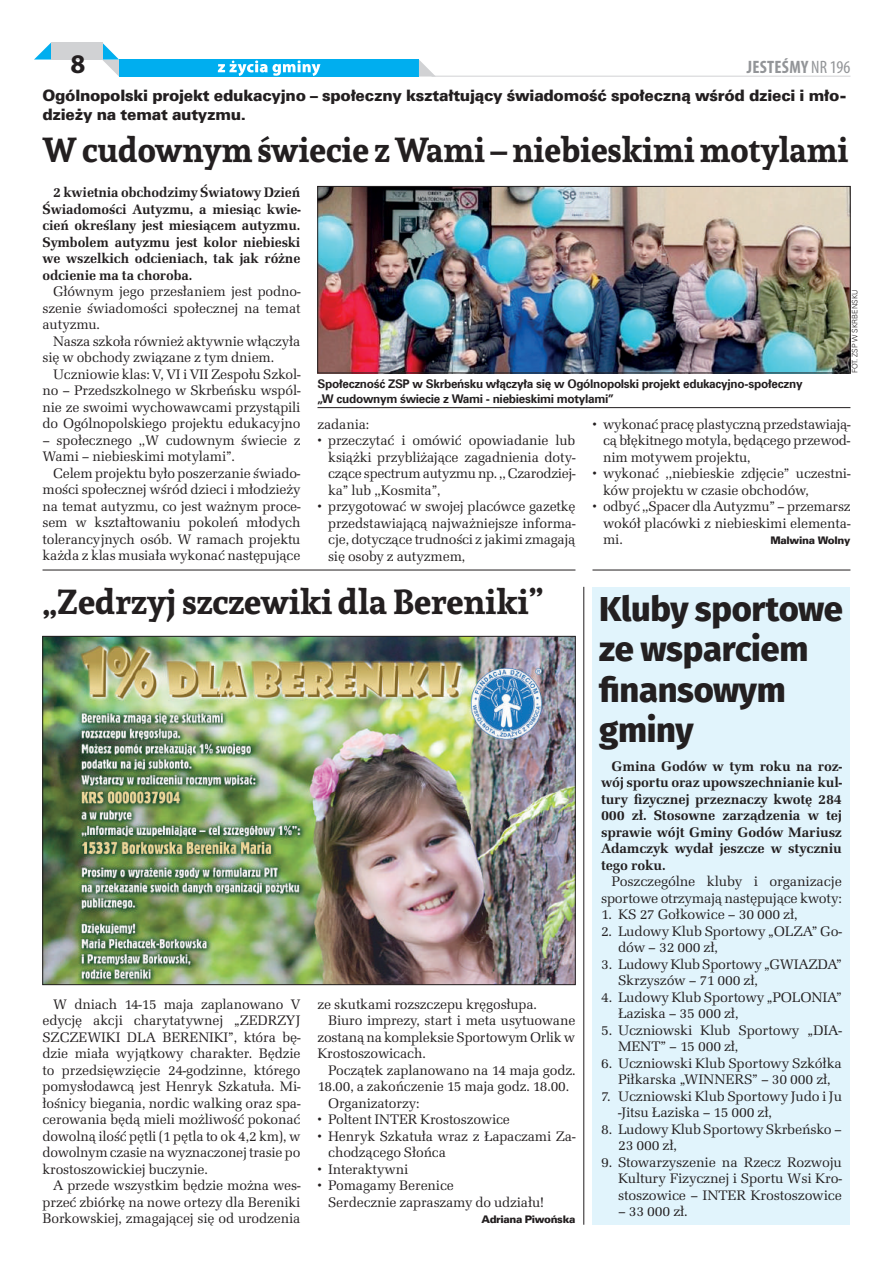
<style>
.page{position:relative;width:893px;height:1263px;background:#fff}
.page>*{position:absolute;margin:0;border:0;box-sizing:border-box;transform-origin:0 0}
.t1{font:700 34.5px "Andada";letter-spacing:-.005em;color:#231f20}
.t2{font:800 34.5px/40.5px "Fira Sans";letter-spacing:-.01em;color:#231f20}
.t3{font:700 27px "Myriad Pro";color:#231f20}
.t4{font:700 condensed 18px "Myriad Pro";letter-spacing:.015em;color:#939598}
.t5{font:15.75px/18.9px "Zurich Blk EU Normal";letter-spacing:-.015em;color:#231f20}
.t6{font:14.25px/16.5px "URW Latino TOT";letter-spacing:-.01em;color:#231f20}
.t7{font:700 14.25px/16.5px "URW Latino TOT";letter-spacing:-.01em;color:#231f20;text-align:justify}
.t8{font:12px/15px "Zurich EU Bold";letter-spacing:-.025em;color:#231f20}
.t9{font:10.5px "Zurich Blk EU Normal";letter-spacing:-.03em;color:#231f20}
.t10{font:7.5px "Zurich Lt EU";letter-spacing:-.005em;color:#231f20}
.s1{font-weight:400}
</style>
<div class="page">
<div style="left:119px;top:60px;width:300px;height:17px;background:#00aeef"></div>
<svg style="left:218px;top:61px;width:102px;height:15px"></svg>
<svg style="left:102px;top:43px;width:17px;height:33px"></svg>
<svg style="left:419px;top:60px;width:17px;height:17px"></svg>
<svg style="left:34px;top:43px;width:17px;height:17px"></svg>
<div style="left:51px;top:43px;width:51px;height:17px;background:#d1d2d4"></div>
<hr style="left:432px;top:76px;width:418px;height:1px;background:#d1d2d4">
<img style="left:319px;top:188px;width:529px;height:183px">
<div style="left:317px;top:186px;width:533px;height:187px;border:1px solid #231f20"></div>
<hr style="left:317px;top:407px;width:533px;height:1px;background:#231f20">
<div style="left:592px;top:587px;width:258px;height:638px;background:#e1f4fc"></div>
<img style="left:45px;top:638px;width:528px;height:345px">
<hr style="left:43px;top:570px;width:532px;height:1px;background:#231f20">
<hr style="left:592px;top:570px;width:258px;height:1px;background:#231f20">
<hr style="left:583px;top:587px;width:1px;height:638px;background:#231f20">
<h2 class="t3" style="left:71px;top:46px;width:16px">8</h2>
<p class="t4" style="left:747px;top:55px;width:105px">JESTEŚMY <span class="s1">NR 196</span></p>
<p class="t5" style="left:43px;top:86px;width:805px">Ogólnopolski projekt edukacyjno – społeczny kształtujący świadomość społeczną wśród dzieci i mło&shy;dzieży na temat autyzmu.</p>
<h1 class="t1" style="left:43px;top:126px;width:808px">W cudownym świecie z Wami – niebieskimi motylami</h1>
<p class="t7" style="left:43px;top:184px;width:259px;text-indent:11px">2 kwietnia obchodzimy Światowy Dzień Świadomości Autyzmu, a miesiąc kwie&shy;cień określany jest miesiącem autyzmu.<br>Symbolem autyzmu jest kolor niebieski we wszelkich odcieniach, tak jak różne odcienie ma ta choroba.</p>
<p class="t6" style="left:43px;top:283px;width:259px;text-align:justify;text-indent:11px">Głównym jego przesłaniem jest podno&shy;szenie świadomości społecznej na temat autyzmu.</p>
<p class="t6" style="left:43px;top:333px;width:259px;text-indent:11px">Nasza szkoła również aktywnie włączyła się w obchody związane z tym dniem.</p>
<p class="t6" style="left:43px;top:366px;width:259px;text-align:justify;text-indent:11px">Uczniowie klas: V, VI i VII Zespołu Szkol&shy;no – Przedszkolnego w Skrbeńsku wspól&shy;nie ze swoimi wychowawcami przystąpili do Ogólnopolskiego projektu edukacyjno</p>
<p class="t6" style="left:43px;top:432px;width:259px">– społecznego ,,W cudownym świecie z<br>Wami – niebieskimi motylami”.</p>
<p class="t6" style="left:43px;top:465px;width:259px;text-align:justify;text-indent:11px">Celem projektu było poszerzanie świado&shy;mości społecznej wśród dzieci i młodzieży na temat autyzmu, co jest ważnym proce&shy;sem w kształtowaniu pokoleń młodych tolerancyjnych osób. W ramach projektu każda z klas musiała wykonać następujące</p>
<p class="t8" style="left:317px;top:376px;width:487px">Społeczność ZSP w Skrbeńsku włączyła się w Ogólnopolski projekt edukacyjno-społeczny „W cudownym świecie z Wami - niebieskimi motylami”</p>
<p class="t10" style="left:850px;top:373px;width:85px;rotate:-90deg">fot. zsp w skrbeńsku</p>
<p class="t6" style="left:317px;top:416px;width:53px">zadania:</p>
<p class="t6" style="left:328px;top:432px;width:249px;text-align:justify;text-indent:-11px">• przeczytać i omówić opowiadanie lub książki przybliżające zagadnienia doty&shy;czące spectrum autyzmu np. ,, Czarodziej&shy;ka” lub ,,Kosmita”,</p>
<p class="t6" style="left:328px;top:498px;width:249px;text-align:justify;text-indent:-11px">• przygotować w swojej placówce gazetkę przedstawiającą najważniejsze informa&shy;cje, dotyczące trudności z jakimi zmagają się osoby z autyzmem,</p>
<p class="t6" style="left:603px;top:416px;width:249px;text-align:justify;text-indent:-11px">• wykonać pracę plastyczną przedstawiają&shy;cą błękitnego motyla, będącego przewod&shy;nim motywem projektu,</p>
<p class="t6" style="left:603px;top:466px;width:249px;text-indent:-11px">• wykonać ,,niebieskie zdjęcie” uczestni&shy;ków projektu w czasie obchodów,</p>
<p class="t6" style="left:603px;top:499px;width:249px;text-align:justify;text-indent:-11px">• odbyć ,,Spacer dla Autyzmu” – przemarsz wokół placówki z niebieskimi elementa&shy;mi.</p>
<p class="t9" style="left:770px;top:534px;width:82px">Malwina Wolny</p>
<h1 class="t1" style="left:43px;top:578px;width:503px">„Zedrzyj szczewiki dla Bereniki”</h1>
<p class="t6" style="left:43px;top:996px;width:259px;text-align:justify;text-indent:11px">W dniach 14-15 maja zaplanowano V edycję akcji charytatywnej „ZEDRZYJ SZCZEWIKI DLA BERENIKI”, która bę&shy;dzie miała wyjątkowy charakter. Będzie to przedsięwzięcie 24-godzinne, którego pomysłodawcą jest Henryk Szkatuła. Mi&shy;łośnicy biegania, nordic walking oraz spa&shy;cerowania będą mieli możliwość pokonać dowolną ilość pętli (1 pętla to ok 4,2 km), w dowolnym czasie na wyznaczonej trasie po krostoszowickiej buczynie.</p>
<p class="t6" style="left:43px;top:1177px;width:259px;text-align:justify;text-indent:11px">A przede wszystkim będzie można wes&shy;przeć zbiórkę na nowe ortezy dla Bereniki Borkowskiej, zmagającej się od urodzenia</p>
<p class="t6" style="left:317px;top:996px;width:221px">ze skutkami rozszczepu kręgosłupa.</p>
<p class="t6" style="left:328px;top:1012px;width:249px">Biuro imprezy, start i meta usytuowane</p>
<p class="t6" style="left:317px;top:1029px;width:259px">zostaną na kompleksie Sportowym Orlik w</p>
<p class="t6" style="left:317px;top:1045px;width:110px">Krostoszowicach.</p>
<p class="t6" style="left:328px;top:1062px;width:249px">Początek zaplanowano na 14 maja godz.</p>
<p class="t6" style="left:317px;top:1078px;width:253px">18.00, a zakończenie 15 maja godz. 18.00.</p>
<p class="t6" style="left:328px;top:1095px;width:93px">Organizatorzy:</p>
<p class="t6" style="left:317px;top:1111px;width:194px">• Poltent INTER Krostoszowice</p>
<p class="t6" style="left:328px;top:1128px;width:249px;text-indent:-11px">• Henryk Szkatuła wraz z Łapaczami Za&shy;chodzącego Słońca</p>
<p class="t6" style="left:317px;top:1161px;width:92px">• Interaktywni</p>
<p class="t6" style="left:328px;top:1177px;width:217px;text-indent:-11px">• Pomagamy Berenice<br>Serdecznie zapraszamy do udziału!</p>
<p class="t9" style="left:481px;top:1213px;width:96px">Adriana Piwońska</p>
<h1 class="t2" style="left:599px;top:591px;width:245px">Kluby sportowe ze wsparciem finansowym gminy</h1>
<p class="t7" style="left:601px;top:758px;width:242px;text-indent:11px">Gmina Godów w tym roku na roz&shy;wój sportu oraz upowszechnianie kul&shy;tury fizycznej przeznaczy kwotę 284<br>000 zł. Stosowne zarządzenia w tej sprawie wójt Gminy Godów Mariusz Adamczyk wydał jeszcze w styczniu tego roku.</p>
<p class="t6" style="left:601px;top:873px;width:242px;text-align:right">Poszczególne kluby i organizacje sportowe otrzymają następujące kwoty:</p>
<p class="t6" style="left:601px;top:906px;width:198px">1. KS 27 Gołkowice – 30 000 zł,</p>
<p class="t6" style="left:618px;top:923px;width:225px;text-indent:-17px">2. Ludowy Klub Sportowy „OLZA” Go&shy;dów – 32 000 zł,</p>
<p class="t6" style="left:618px;top:956px;width:226px;text-indent:-17px">3. Ludowy Klub Sportowy „GWIAZDA”<br>Skrzyszów – 71 000 zł,</p>
<p class="t6" style="left:618px;top:989px;width:225px;text-indent:-17px">4. Ludowy Klub Sportowy „POLONIA”<br>Łaziska – 35 000 zł,</p>
<p class="t6" style="left:618px;top:1022px;width:225px;text-indent:-17px">5. Uczniowski Klub Sportowy „DIA-<br>MENT” – 15 000 zł,</p>
<p class="t6" style="left:601px;top:1055px;width:242px;text-align:center">6. Uczniowski Klub Sportowy Szkółka<br>Piłkarska „WINNERS” – 30 000 zł,</p>
<p class="t6" style="left:618px;top:1088px;width:226px;text-indent:-17px">7. Uczniowski Klub Sportowy Judo i Ju -Jitsu Łaziska – 15 000 zł,</p>
<p class="t6" style="left:618px;top:1121px;width:225px;text-indent:-17px">8. Ludowy Klub Sportowy Skrbeńsko –<br>23 000 zł,</p>
<p class="t6" style="left:618px;top:1154px;width:225px;text-align:justify;text-indent:-17px">9. Stowarzyszenie na Rzecz Rozwoju Kultury Fizycznej i Sportu Wsi Kro&shy;stoszowice – INTER Krostoszowice</p>
<p class="t6" style="left:618px;top:1203px;width:71px">– 33 000 zł.</p>
</div>
